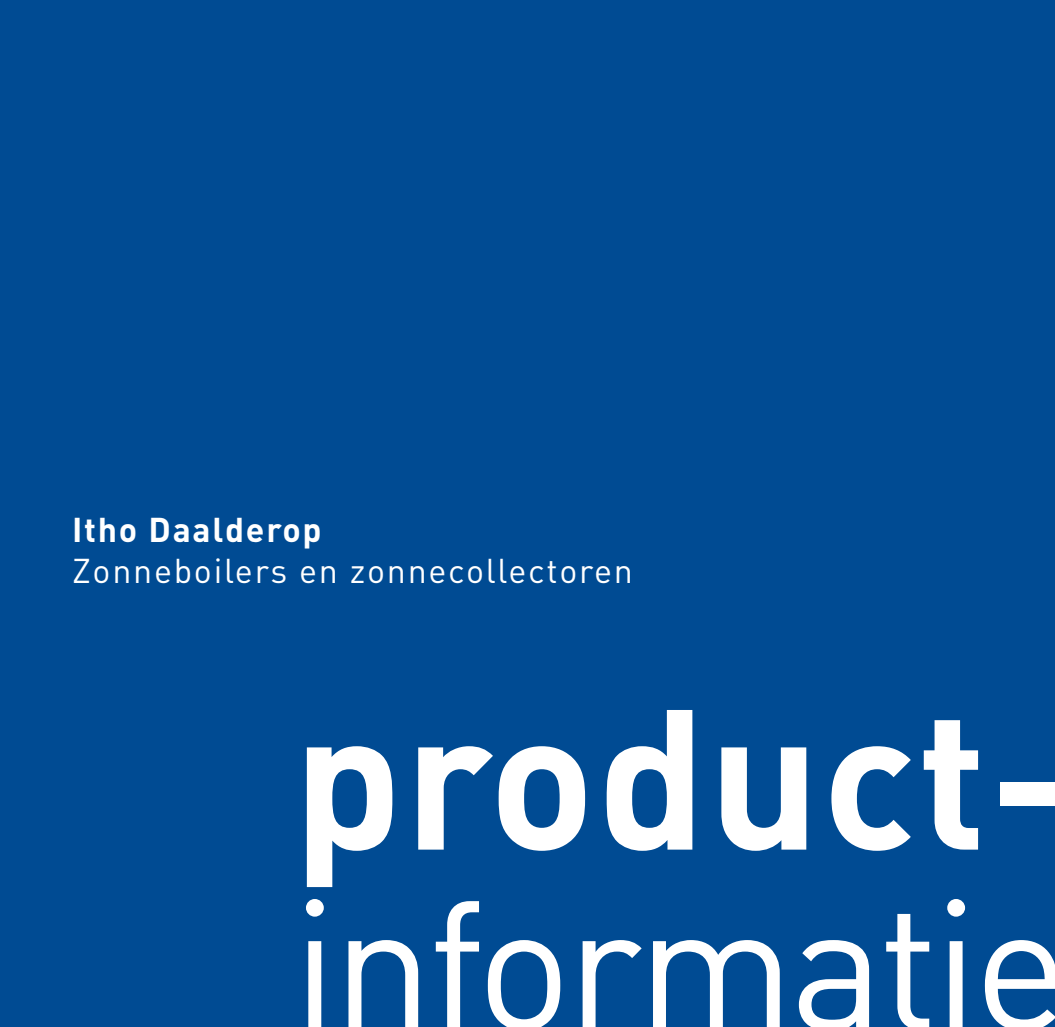
<style>
.page{position:relative;width:1055px;height:1027px;background:#fff}
.page>*{position:absolute;margin:0;border:0;box-sizing:border-box;transform-origin:0 0}
.t1{font:196px "DIN Bold Alternate";letter-spacing:.01em;color:#fff}
.t2{font:180px "DIN Regular Alternate";letter-spacing:-.03em;color:#fff}
.t3{font:34px "DIN Regular Alternate";letter-spacing:.05em;color:#fff}
.t4{font:34px "DIN Bold Alternate";letter-spacing:.05em;color:#fff}
</style>
<div class="page">
<div style="left:0;top:0;width:1054px;height:1026px;background:#004b93"></div>
<p class="t4" style="left:72px;top:508px;width:251px">Itho Daalderop</p>
<p class="t3" style="left:72px;top:549px;width:562px">Zonneboilers en zonnecollectoren</p>
<h1 class="t1" style="left:292px;top:650px;width:781px">product-</h1>
<h2 class="t2" style="left:292px;top:852px;width:778px">informatie</h2>
</div>
